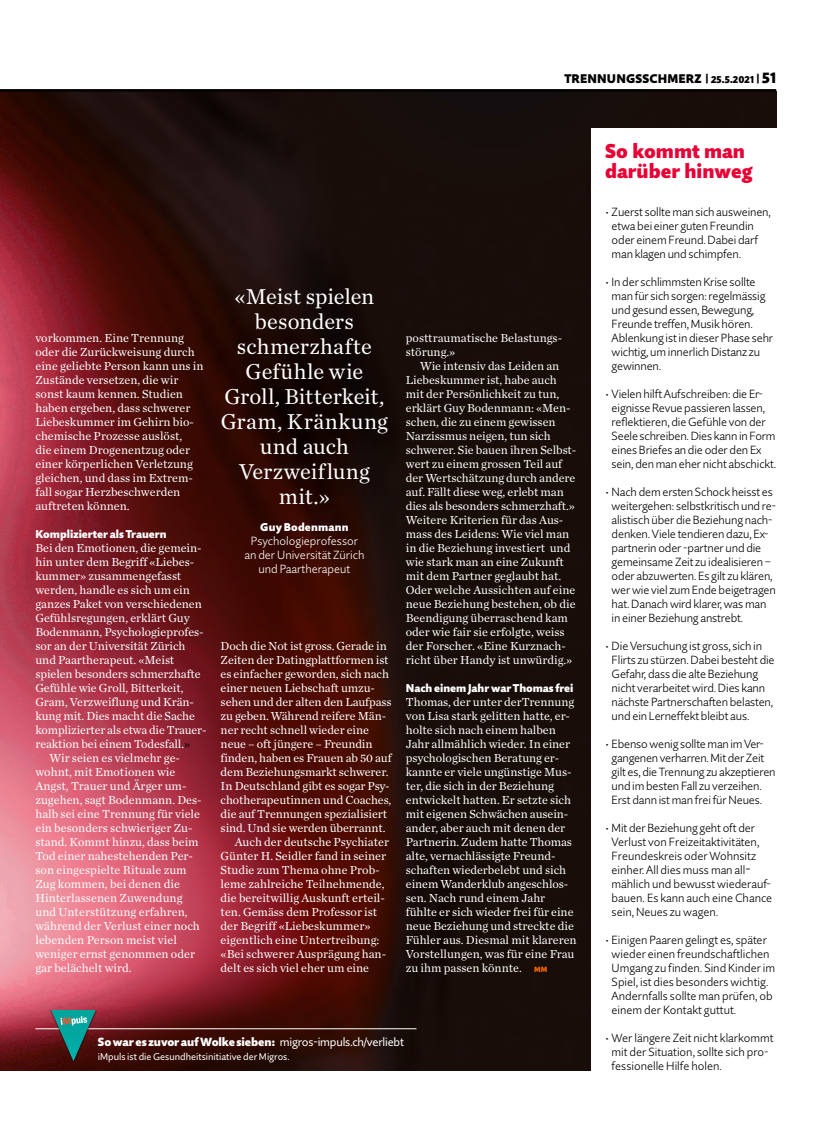
<style>
.page{position:relative;width:833px;height:1134px;background:#fff}
.page>*{position:absolute;margin:0;border:0;box-sizing:border-box;transform-origin:0 0}
._293b_Quote_Klein_15{font:22.5px/25px "Chronicle Text G1";letter-spacing:.005em;color:#fff;text-align:center}
._164_TI_12_QS_x04{font:900 20px/20px "Quire Sans Pro";color:#e90034}
._300_Rubrik_Ausgabe{font:900 12.5px "Quire Sans Pro";letter-spacing:.015em;color:#000}
._211_LT_Einzug_CT_x0{font:12.25px/14px "Chronicle Text G1";letter-spacing:-.005em;color:#fff}
.t1{font:300 11.75px/14px "Quire Sans Pro";letter-spacing:-.01em;color:#000}
._253_LT_stumpf_oGR_Q{font:300 11.75px/14px "Quire Sans Pro";color:#fff;text-align:center}
._252_LT_stumpf_QS_x0{font:900 11.75px "Quire Sans Pro";letter-spacing:-.005em;color:#fff}
._250_ZT_QS_x09{font:900 11.25px "Quire Sans Pro";letter-spacing:-.005em;color:#fff}
._253_LT_stumpf_oGR_Q-2{font:900 11.25px "Quire Sans Pro";letter-spacing:.015em;color:#fff}
._300_Rubrik_Ausgabe-2{font:900 10px "Quire Sans Pro";letter-spacing:.015em;color:#000}
._252_LT_stumpf_QS_x0-2{font:9.75px "Quire Sans Pro";color:#fff}
.s1{font-size:10.75px}
.s2{font-size:15px}
.s3{color:#000}
.s4{font-size:11.75px}
.s5{font-family:"Quire Sans Pro";font-weight:900;font-size:7.5px;color:#f76800}
.s6{font-weight:400}
</style>
<div class="page">
<img style="left:0;top:92px;width:776px;height:978px">
<div style="left:591px;top:129px;width:199px;height:983px;background:#fff"></div>
<hr style="left:0;top:89px;width:776px;height:3px;background:#000">
<hr style="left:35px;top:1028px;width:381px;height:1px;background:#fff">
<img style="left:50px;top:1010px;width:48px;height:51px">
<svg style="left:51px;top:1010px;width:45px;height:51px;background:#395e5a"></svg>
<p class="_300_Rubrik_Ausgabe" style="left:564px;top:71px;width:139px">TRENNUNGSSCHMERZ</p>
<p class="_300_Rubrik_Ausgabe-2" style="left:705px;top:73px;width:72px"><span class="s1">|</span> 25.5.2021 <span class="s1">|</span> <span class="s2">51</span></p>
<p class="_211_LT_Einzug_CT_x0" style="left:35px;top:330px;width:170px">vorkommen. Eine Trennung oder die Zurückweisung durch eine geliebte Person kann uns in<br>Zustände versetzen, die wir sonst kaum kennen. Studien haben ergeben, dass schwerer<br>Liebeskummer im Gehirn bio&shy;chemische Prozesse auslöst,<br>die einem Drogenentzug oder einer körperlichen Verletzung gleichen, und dass im Extrem&shy;fall sogar Herzbeschwerden auftreten können.</p>
<p class="_250_ZT_QS_x09" style="left:35px;top:527px;width:133px">Komplizierter als Trauern</p>
<p class="_211_LT_Einzug_CT_x0" style="left:35px;top:540px;width:171px">Bei den Emotionen, die gemein&shy;hin unter dem Begriff «Liebes&shy;kummer» zusammengefasst werden, handle es sich um ein ganzes Paket von verschiedenen<br>Gefühlsregungen, erklärt Guy<br>Bodenmann, Psychologieprofes&shy;sor an der Universität Zürich und Paartherapeut. «Meist spielen besonders schmerzhafte<br>Gefühle wie Groll, Bitterkeit,<br>Gram, Verzweiflung und Krän&shy;kung mit. Dies macht die Sache komplizierter als etwa die Trauer&shy;reaktion bei einem Todesfall.<span class="s3">»</span></p>
<p class="_211_LT_Einzug_CT_x0" style="left:35px;top:750px;width:168px;text-indent:14px">Wir seien es vielmehr ge&shy;wohnt, mit Emotionen wie<br>Angst, Trauer und Ärger um&shy;zugehen, sagt Bodenmann. Des&shy;halb sei eine Trennung für viele ein besonders schwieriger Zu&shy;stand. Kommt hinzu, dass beim<br>Tod einer nahestehenden Per&shy;son eingespielte Rituale zum<br>Zug kommen, bei denen die<br>Hinterlassenen Zuwendung und Unterstützung erfahren, während der Verlust einer noch lebenden Person meist viel weniger ernst genommen oder gar belächelt wird.</p>
<p class="_293b_Quote_Klein_15" style="left:221px;top:283px;width:168px">«Meist spielen besonders schmerzhafte<br>Gefühle wie<br>Groll, Bitterkeit,<br>Gram, Kränkung und auch<br>Verzweiflung mit.»</p>
<p class="_253_LT_stumpf_oGR_Q-2" style="left:260px;top:519px;width:90px">Guy Bodenmann</p>
<p class="_253_LT_stumpf_oGR_Q" style="left:244px;top:533px;width:121px">Psychologieprofessor an der Universität Zürich und Paartherapeut</p>
<p class="_211_LT_Einzug_CT_x0" style="left:221px;top:638px;width:172px">Doch die Not ist gross. Gerade in<br>Zeiten der Datingplattformen ist es einfacher geworden, sich nach einer neuen Liebschaft umzu&shy;sehen und der alten den Laufpass zu geben. Während reifere Män&shy;ner recht schnell wieder eine neue – oft jüngere – Freundin finden, haben es Frauen ab <span class="s4">50</span> auf dem Beziehungsmarkt schwerer.<br>In Deutschland gibt es sogar Psy&shy;chotherapeutinnen und Coaches, die auf Trennungen spezialisiert sind. Und sie werden überrannt.</p>
<p class="_211_LT_Einzug_CT_x0" style="left:221px;top:834px;width:170px;text-indent:14px">Auch der deutsche Psychiater<br>Günter H. Seidler fand in seiner<br>Studie zum Thema ohne Prob&shy;leme zahlreiche Teilnehmende, die bereitwillig Auskunft erteil&shy;ten. Gemäss dem Professor ist der Begriff «Liebeskummer» eigentlich eine Untertreibung: «Bei schwerer Ausprägung han&shy;delt es sich viel eher um eine</p>
<p class="_211_LT_Einzug_CT_x0" style="left:406px;top:330px;width:158px">posttraumatische Belastungs&shy;störung.»</p>
<p class="_211_LT_Einzug_CT_x0" style="left:406px;top:358px;width:172px;text-indent:14px">Wie intensiv das Leiden an<br>Liebeskummer ist, habe auch mit der Persönlichkeit zu tun, erklärt Guy Bodenmann: «Men&shy;schen, die zu einem gewissen<br>Narzissmus neigen, tun sich schwerer. Sie bauen ihren Selbst&shy;wert zu einem grossen Teil auf der Wertschätzung durch andere auf. Fällt diese weg, erlebt man dies als besonders schmerzhaft.»<br>Weitere Kriterien für das Aus&shy;mass des Leidens: Wie viel man in die Beziehung investiert und wie stark man an eine Zukunft mit dem Partner geglaubt hat.<br>Oder welche Aussichten auf eine neue Beziehung bestehen, ob die<br>Beendigung überraschend kam oder wie fair sie erfolgte, weiss der Forscher. «Eine Kurznach&shy;richt über Handy ist unwürdig.»</p>
<p class="_250_ZT_QS_x09" style="left:406px;top:681px;width:169px">Nach einem Jahr war Thomas frei</p>
<p class="_211_LT_Einzug_CT_x0" style="left:406px;top:694px;width:172px">Thomas, der unter derTrennung von Lisa stark gelitten hatte, er&shy;holte sich nach einem halben<br>Jahr allmählich wieder. In einer psychologischen Beratung er&shy;kannte er viele ungünstige Mus&shy;ter, die sich in der Beziehung entwickelt hatten. Er setzte sich mit eigenen Schwächen ausein&shy;ander, aber auch mit denen der<br>Partnerin. Zudem hatte Thomas alte, vernachlässigte Freund&shy;schaften wiederbelebt und sich einem Wanderklub angeschlos&shy;sen. Nach rund einem Jahr fühlte er sich wieder frei für eine neue Beziehung und streckte die<br>Fühler aus. Diesmal mit klareren<br>Vorstellungen, was für eine Frau zu ihm passen könnte. <span class="s5">MM</span></p>
<p class="_252_LT_stumpf_QS_x0" style="left:98px;top:1034px;width:307px">So war es zuvor auf Wolke sieben: <span class="s6">migros-impuls.ch/verliebt</span></p>
<p class="_252_LT_stumpf_QS_x0-2" style="left:98px;top:1050px;width:193px">iMpuls ist die Gesundheitsinitiative der Migros.</p>
<p class="_164_TI_12_QS_x04" style="left:605px;top:141px;width:149px">So kommt man darüber hinweg</p>
<p class="t1" style="left:611px;top:205px;width:161px;text-indent:-6px">• Zuerst sollte man sich ausweinen, etwa bei einer guten Freundin oder einem Freund. Dabei darf man klagen und schimpfen.</p>
<p class="t1" style="left:611px;top:275px;width:163px;text-indent:-6px">• In der schlimmsten Krise sollte man für sich sorgen: regelmässig und gesund essen, Bewegung,<br>Freunde treffen, Musik hören.<br>Ablenkung ist in dieser Phase sehr wichtig, um innerlich Distanz zu gewinnen.</p>
<p class="t1" style="left:611px;top:387px;width:166px;text-indent:-6px">• Vielen hilft Aufschreiben: die Er&shy;eignisse Revue passieren lassen, reflektieren, die Gefühle von der Seele schreiben. Dies kann in Form eines Briefes an die oder den Ex sein, den man eher nicht abschickt.</p>
<p class="t1" style="left:611px;top:485px;width:166px;text-indent:-6px">• Nach dem ersten Schock heisst es weitergehen: selbstkritisch und re&shy;alistisch über die Beziehung nach&shy;denken. Viele tendieren dazu, Ex&shy;partnerin oder -partner und die gemeinsame Zeit zu idealisieren – oder abzuwerten. Es gilt zu klären, wer wie viel zum Ende beigetragen hat. Danach wird klarer, was man in einer Beziehung anstrebt.</p>
<p class="t1" style="left:611px;top:639px;width:164px;text-indent:-6px">• Die Versuchung ist gross, sich in Flirts zu stürzen. Dabei besteht die Gefahr, dass die alte Beziehung nicht verarbeitet wird. Dies kann nächste Partnerschaften belasten, und ein Lerneffekt bleibt aus.</p>
<p class="t1" style="left:611px;top:737px;width:165px;text-indent:-6px">• Ebenso wenig sollte man im Ver&shy;gangenen verharren. Mit der Zeit gilt es, die Trennung zu akzeptieren und im besten Fall zu verzeihen.<br>Erst dann ist man frei für Neues.</p>
<p class="t1" style="left:611px;top:821px;width:162px;text-indent:-6px">• Mit der Beziehung geht oft der<br>Verlust von Freizeitaktivitäten,<br>Freundeskreis oder Wohnsitz einher. All dies muss man all&shy;mählich und bewusst wiederauf&shy;bauen. Es kann auch eine Chance sein, Neues zu wagen.</p>
<p class="t1" style="left:611px;top:933px;width:165px;text-indent:-6px">• Einigen Paaren gelingt es, später wieder einen freundschaftlichen<br>Umgang zu finden. Sind Kinder im<br>Spiel, ist dies besonders wichtig.<br>Andernfalls sollte man prüfen, ob einem der Kontakt guttut.</p>
<p class="t1" style="left:611px;top:1031px;width:163px;text-indent:-6px">• Wer längere Zeit nicht klarkommt mit der Situation, sollte sich pro&shy;fessionelle Hilfe holen.</p>
</div>
